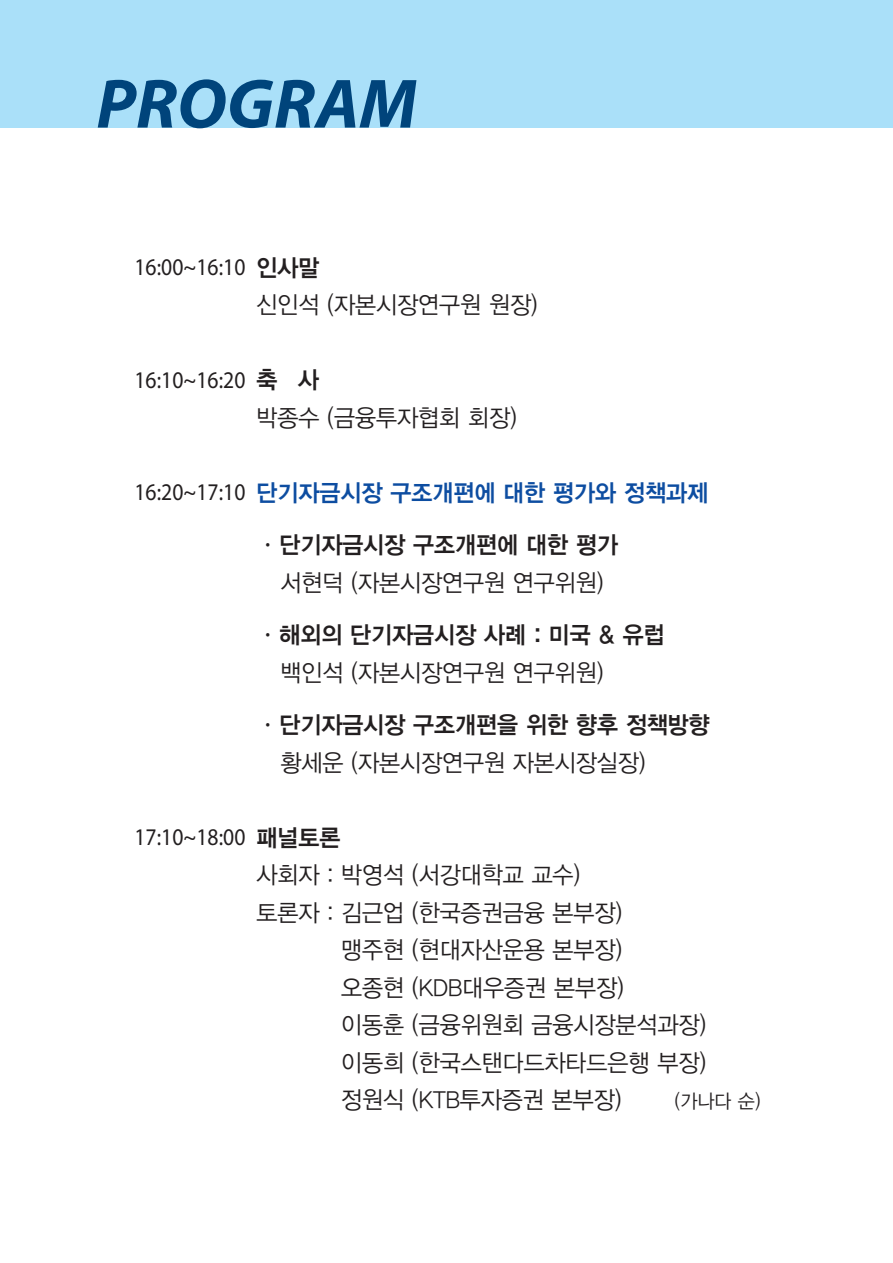
<style>
.page{position:relative;width:893px;height:1263px;background:#fff}
.page>*{position:absolute;margin:0;border:0;box-sizing:border-box;transform-origin:0 0}
.t1{font:italic 700 70.35px "Myriad Pro";color:#00447b}
.t2{font:24px "YDIYGO120";color:#231f20;scale:.95 1}
.t3{font:24px "YDIYGO140";color:#231f20;scale:.95 1}
.t4{font:24px "Myriad Pro";letter-spacing:.005em;color:#231f20;scale:.9 1}
.t5{font:24px "YDIYGO140";color:#0d4da1;scale:.95 1}
.t6{font:19.5px "YDIYGO120";color:#231f20;scale:.95 1}
</style>
<div class="page">
<div style="left:0;top:0;width:893px;height:128px;background:#aae0f9"></div>
<h1 class="t1" style="left:96px;top:58px;width:322px">PROGRAM</h1>
<p class="t4" style="left:134px;top:253px;width:125px">16:00~16:10</p>
<p class="t3" style="left:257px;top:253px;width:68px">인사말</p>
<p class="t2" style="left:257px;top:292px;width:297px">신인석 (자본시장연구원 원장)</p>
<p class="t4" style="left:134px;top:365px;width:125px">16:10~16:20</p>
<p class="t3" style="left:257px;top:366px;width:67px">축 사</p>
<p class="t2" style="left:257px;top:404px;width:275px">박종수 (금융투자협회 회장)</p>
<p class="t4" style="left:134px;top:478px;width:125px">16:20~17:10</p>
<p class="t5" style="left:257px;top:478px;width:477px">단기자금시장 구조개편에 대한 평가와 정책과제</p>
<p class="t3" style="left:257px;top:531px;width:382px">ㆍ단기자금시장 구조개편에 대한 평가</p>
<p class="t2" style="left:281px;top:569px;width:341px">서현덕 (자본시장연구원 연구위원)</p>
<p class="t3" style="left:257px;top:621px;width:431px">ㆍ해외의 단기자금시장 사례 : 미국 &amp; 유럽</p>
<p class="t2" style="left:281px;top:659px;width:341px">백인석 (자본시장연구원 연구위원)</p>
<p class="t3" style="left:257px;top:711px;width:479px">ㆍ단기자금시장 구조개편을 위한 향후 정책방향</p>
<p class="t2" style="left:281px;top:749px;width:386px">황세운 (자본시장연구원 자본시장실장)</p>
<p class="t4" style="left:134px;top:823px;width:125px">17:10~18:00</p>
<p class="t3" style="left:257px;top:823px;width:90px">패널토론</p>
<p class="t2" style="left:257px;top:862px;width:342px">사회자 : 박영석 (서강대학교 교수)</p>
<p class="t2" style="left:257px;top:899px;width:386px">토론자 : 김근업 (한국증권금융 본부장)</p>
<p class="t2" style="left:341px;top:937px;width:297px">맹주현 (현대자산운용 본부장)</p>
<p class="t2" style="left:341px;top:974px;width:299px">오종현 (KDB대우증권 본부장)</p>
<p class="t2" style="left:341px;top:1012px;width:386px">이동훈 (금융위원회 금융시장분석과장)</p>
<p class="t2" style="left:341px;top:1049px;width:386px">이동희 (한국스탠다드차타드은행 부장)</p>
<p class="t2" style="left:341px;top:1087px;width:296px">정원식 (KTB투자증권 본부장)</p>
<p class="t6" style="left:675px;top:1091px;width:91px">(가나다 순)</p>
</div>
